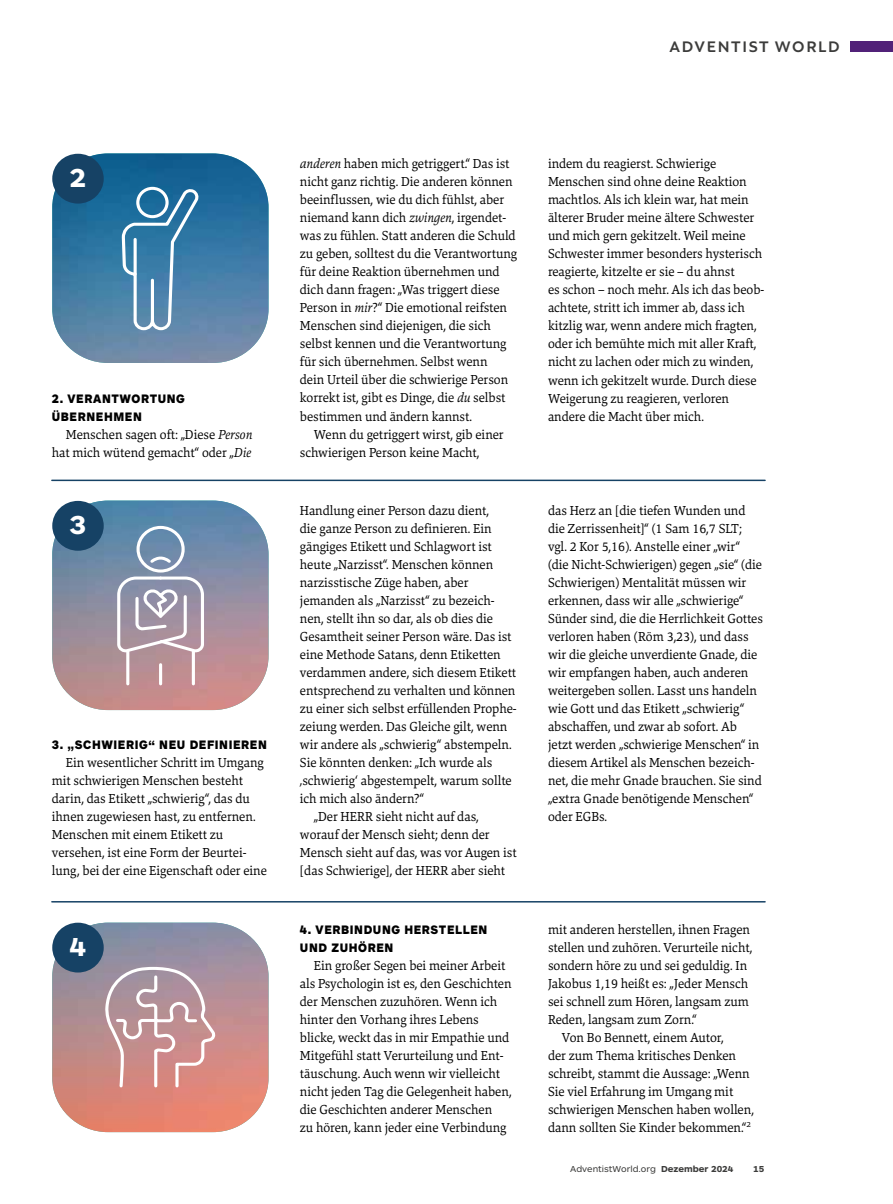
<style>
.page{position:relative;width:893px;height:1204px;background:#fff}
.page>*{position:absolute;margin:0;border:0;box-sizing:border-box;transform-origin:0 0}
.t1{font:700 27px "ARS Maquette Pro";color:#fff}
.t2{font:700 16.5px "Rebrand Dis";letter-spacing:.1em;color:#3c3c3b}
.t3{font:13.5px/18px "Danton";color:#000;scale:.93 1}
.t4{font:900 12.75px/18px "ARS Maquette Pro";letter-spacing:.05em;color:#000;scale:.93 1}
.t5{font:9px "ARS Maquette Pro";color:#3c3c3b}
.t6{font:700 9px "ARS Maquette Pro";color:#3c3c3b}
.s1{font-style:italic}
.s2{font-weight:700}
</style>
<div class="page">
<div style="left:850px;top:41px;width:43px;height:11px;background:#512178"></div>
<img style="left:52px;top:153px;width:217px;height:210px">
<img style="left:52px;top:500px;width:217px;height:210px">
<img style="left:52px;top:922px;width:217px;height:209px">
<hr style="left:52px;top:479px;width:713px;height:2px;background:#164265">
<hr style="left:52px;top:901px;width:713px;height:1px;background:#164265">
<svg style="left:121px;top:186px;width:77px;height:144px;background:#548cb1"></svg>
<hr style="left:134px;top:239px;width:3px;height:35px;background:#fff">
<div style="left:137px;top:526px;width:48px;height:46px;border:3px solid #fff;border-radius:50%"></div>
<hr style="left:192px;top:651px;width:3px;height:33px;background:#fff">
<hr style="left:126px;top:651px;width:3px;height:33px;background:#fff">
<hr style="left:159px;top:664px;width:3px;height:20px;background:#fff">
<svg style="left:117px;top:575px;width:87px;height:77px"></svg>
<svg style="left:148px;top:557px;width:26px;height:8px"></svg>
<svg style="left:104px;top:966px;width:113px;height:121px;background:#c69c9f"></svg>
<div style="left:52px;top:154px;width:52px;height:49px;background:#164265;border-radius:50%"></div>
<div style="left:52px;top:501px;width:52px;height:49px;background:#164265;border-radius:50%"></div>
<div style="left:52px;top:922px;width:52px;height:50px;background:#164265;border-radius:50%"></div>
<p class="t2" style="left:669px;top:34px;width:172px">ADVENTIST WORLD</p>
<h1 class="t1" style="left:70px;top:160px;width:18px">2</h1>
<p class="t4" style="left:52px;top:388px;width:145px">2. VERANTWORTUNG<br>ÜBERNEHMEN</p>
<p class="t3" style="left:52px;top:425px;width:217px;text-align:right">Menschen sagen oft: „Diese <span class="s1">Person </span>hat mich wütend gemacht“ oder „<span class="s1">Die</span></p>
<h1 class="t1" style="left:70px;top:507px;width:18px">3</h1>
<p class="t4" style="left:52px;top:735px;width:233px">3. „SCHWIERIG“ NEU DEFINIEREN</p>
<p class="t3" style="left:52px;top:753px;width:233px;text-indent:14px">Ein wesentlicher Schritt im Umgang mit schwierigen Menschen besteht darin, das Etikett „schwierig“, das du ihnen zugewiesen hast, zu entfernen.<br>Menschen mit einem Etikett zu versehen, ist eine Form der Beurtei&shy;lung, bei der eine Eigenschaft oder eine</p>
<h1 class="t1" style="left:70px;top:928px;width:18px">4</h1>
<p class="t3" style="left:300px;top:155px;width:235px"><span class="s1">anderen</span> haben mich getriggert.“ Das ist nicht ganz richtig. Die anderen können beeinflussen, wie du dich fühlst, aber niemand kann dich <span class="s1">zwingen</span>, irgendet&shy;was zu fühlen. Statt anderen die Schuld zu geben, solltest du die Verantwortung für deine Reaktion übernehmen und dich dann fragen: „Was triggert diese Person in <span class="s1">mir</span>?“ Die emotional reifsten Menschen sind diejenigen, die sich selbst kennen und die Verantwortung für sich übernehmen. Selbst wenn<br>dein Urteil über die schwierige Person korrekt ist, gibt es Dinge, die <span class="s1">du</span> selbst bestimmen und ändern kannst.</p>
<p class="t3" style="left:300px;top:425px;width:221px;text-indent:14px">Wenn du getriggert wirst, gib einer schwierigen Person keine Macht,</p>
<p class="t3" style="left:300px;top:501px;width:205px">Handlung einer Person dazu dient,</p>
<p class="t3" style="left:300px;top:519px;width:208px">die ganze Person zu definieren. Ein</p>
<p class="t3" style="left:300px;top:537px;width:208px">gängiges Etikett und Schlagwort ist</p>
<p class="t3" style="left:300px;top:555px;width:209px">heute „Narzisst“. Menschen können</p>
<p class="t3" style="left:300px;top:573px;width:183px">narzisstische Züge haben, aber</p>
<p class="t3" style="left:300px;top:591px;width:211px">jemanden als „Narzisst“ zu bezeich-</p>
<p class="t3" style="left:300px;top:609px;width:209px">nen, stellt ihn so dar, als ob dies die</p>
<p class="t3" style="left:300px;top:627px;width:229px">Gesamtheit seiner Person wäre. Das ist</p>
<p class="t3" style="left:300px;top:645px;width:217px">eine Methode Satans, denn Etiketten</p>
<p class="t3" style="left:300px;top:663px;width:234px">verdammen andere, sich diesem Etikett</p>
<p class="t3" style="left:300px;top:681px;width:233px">entsprechend zu verhalten und können</p>
<p class="t3" style="left:300px;top:699px;width:235px">zu einer sich selbst erfüllenden Prophe-</p>
<p class="t3" style="left:300px;top:717px;width:225px">zeiung werden. Das Gleiche gilt, wenn</p>
<p class="t3" style="left:300px;top:735px;width:229px">wir andere als „schwierig“ abstempeln.</p>
<p class="t3" style="left:300px;top:753px;width:208px">Sie könnten denken: „Ich wurde als</p>
<p class="t3" style="left:300px;top:771px;width:229px">‚schwierig‘ abgestempelt, warum sollte</p>
<p class="t3" style="left:300px;top:789px;width:135px">ich mich also ändern?“</p>
<p class="t3" style="left:314px;top:807px;width:179px">„Der HERR sieht nicht auf das,</p>
<p class="t3" style="left:300px;top:825px;width:206px">worauf der Mensch sieht; denn der</p>
<p class="t3" style="left:300px;top:843px;width:235px">Mensch sieht auf das, was vor Augen ist</p>
<p class="t3" style="left:300px;top:861px;width:222px">[das Schwierige], der HERR aber sieht</p>
<p class="t4" style="left:300px;top:919px;width:203px">4. VERBINDUNG HERSTELLEN<br>UND ZUHÖREN</p>
<p class="t3" style="left:300px;top:956px;width:229px;text-indent:14px">Ein großer Segen bei meiner Arbeit als Psychologin ist es, den Geschichten der Menschen zuzuhören. Wenn ich hinter den Vorhang ihres Lebens blicke, weckt das in mir Empathie und Mitgefühl statt Verurteilung und Ent&shy;täuschung. Auch wenn wir vielleicht nicht jeden Tag die Gelegenheit haben, die Geschichten anderer Menschen<br>zu hören, kann jeder eine Verbindung</p>
<p class="t3" style="left:548px;top:155px;width:234px">indem du reagierst. Schwierige Menschen sind ohne deine Reaktion machtlos. Als ich klein war, hat mein älterer Bruder meine ältere Schwester und mich gern gekitzelt. Weil meine Schwester immer besonders hysterisch reagierte, kitzelte er sie – du ahnst<br>es schon – noch mehr. Als ich das beob&shy;achtete, stritt ich immer ab, dass ich kitzlig war, wenn andere mich fragten, oder ich bemühte mich mit aller Kraft, nicht zu lachen oder mich zu winden, wenn ich gekitzelt wurde. Durch diese Weigerung zu reagieren, verloren andere die Macht über mich.</p>
<p class="t3" style="left:548px;top:501px;width:233px">das Herz an [die tiefen Wunden und die Zerrissenheit]“ (1 Sam 16,7 SLT; vgl. 2 Kor 5,16). Anstelle einer „wir“ (die Nicht-Schwierigen) gegen „sie“ (die Schwierigen) Mentalität müssen wir erkennen, dass wir alle „schwierige“ Sünder sind, die die Herrlichkeit Gottes verloren haben (Röm 3,23), und dass wir die gleiche unverdiente Gnade, die wir empfangen haben, auch anderen weitergeben sollen. Lasst uns handeln wie Gott und das Etikett „schwierig“ abschaffen, und zwar ab sofort. Ab jetzt werden „schwierige Menschen“ in diesem Artikel als Menschen bezeich&shy;net, die mehr Gnade brauchen. Sie sind „extra Gnade benötigende Menschen“ oder EGBs.</p>
<p class="t3" style="left:548px;top:920px;width:219px">mit anderen herstellen, ihnen Fragen</p>
<p class="t3" style="left:548px;top:938px;width:221px">stellen und zuhören. Verurteile nicht,</p>
<p class="t3" style="left:548px;top:956px;width:216px">sondern höre zu und sei geduldig. In</p>
<p class="t3" style="left:548px;top:974px;width:217px">Jakobus 1,19 heißt es: „Jeder Mensch</p>
<p class="t3" style="left:548px;top:992px;width:217px">sei schnell zum Hören, langsam zum</p>
<p class="t3" style="left:548px;top:1010px;width:162px">Reden, langsam zum Zorn.“</p>
<p class="t3" style="left:562px;top:1028px;width:175px">Von Bo Bennett, einem Autor,</p>
<p class="t3" style="left:548px;top:1046px;width:204px">der zum Thema kritisches Denken</p>
<p class="t3" style="left:548px;top:1064px;width:218px">schreibt, stammt die Aussage: „Wenn</p>
<p class="t3" style="left:548px;top:1082px;width:201px">Sie viel Erfahrung im Umgang mit</p>
<p class="t3" style="left:548px;top:1100px;width:223px">schwierigen Menschen haben wollen,</p>
<p class="t3" style="left:548px;top:1118px;width:220px">dann sollten Sie Kinder bekommen.“<sup>2</sup></p>
<p class="t5" style="left:570px;top:1163px;width:165px">AdventistWorld.org <span class="s2">Dezember 2024</span></p>
<p class="t6" style="left:753px;top:1163px;width:13px">15</p>
</div>
